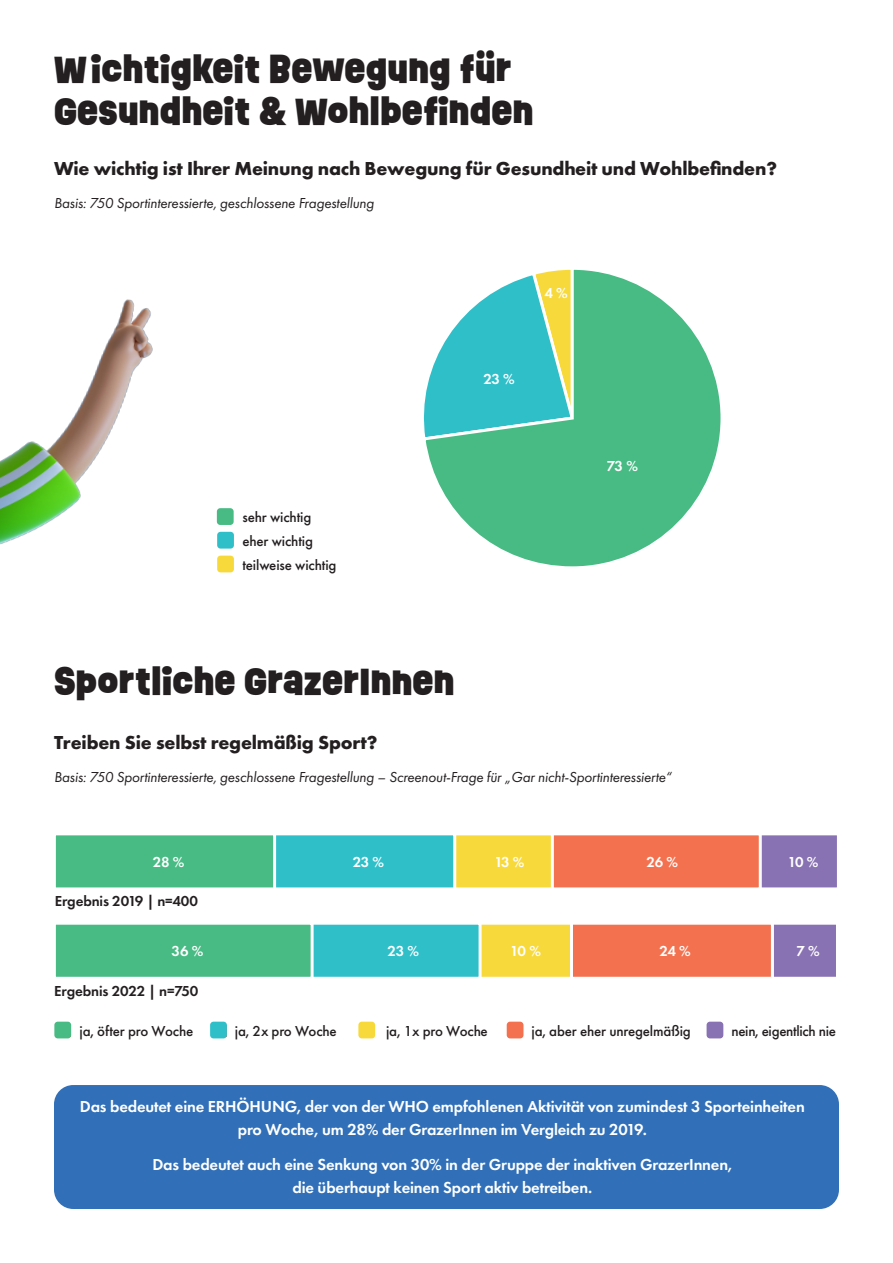
<style>
.page{position:relative;width:893px;height:1263px;background:#fff}
.page>*{position:absolute;margin:0;border:0;box-sizing:border-box;transform-origin:0 0}
.t1{font:900 34.65px/41.5px "Ruddy";color:#231f20}
.t2{font:700 19.5px "Futura PT";letter-spacing:-.01em;color:#231f20}
.t3{font:600 16.5px/22.5px "Futura PT";letter-spacing:-.01em;color:#fff;text-align:center}
.t4{font:italic 15px "Futura PT";letter-spacing:-.01em;color:#231f20}
.t5{font:500 15px "Futura PT";letter-spacing:-.01em;color:#231f20}
.t6{font:600 15px "Futura PT";letter-spacing:-.02em;color:#fff}
.t7{font:600 15px "Futura PT";letter-spacing:-.01em;color:#231f20}
</style>
<div class="page">
<div style="left:54px;top:1085px;width:785px;height:124px;background:#3170b8;border-radius:19px"></div>
<svg style="left:423px;top:269px;width:298px;height:298px"></svg>
<div style="left:217px;top:508px;width:17px;height:17px;background:#47bb83;border-radius:3px"></div>
<div style="left:217px;top:532px;width:17px;height:17px;background:#2ebfc9;border-radius:3px"></div>
<div style="left:217px;top:556px;width:17px;height:16px;background:#f8d93b;border-radius:3px"></div>
<div style="left:54px;top:1022px;width:17px;height:16px;background:#47bb83;border-radius:3px"></div>
<div style="left:210px;top:1022px;width:17px;height:16px;background:#2ebfc9;border-radius:3px"></div>
<div style="left:358px;top:1022px;width:17px;height:16px;background:#f8d93b;border-radius:3px"></div>
<div style="left:507px;top:1022px;width:16px;height:16px;background:#f3714f;border-radius:3px"></div>
<div style="left:707px;top:1022px;width:16px;height:16px;background:#8972b3;border-radius:3px"></div>
<img style="left:0;top:299px;width:218px;height:272px">
<div style="left:758px;top:832px;width:82px;height:58px;background:#8972b3;border:3px solid #fff"></div>
<div style="left:542px;top:832px;width:220px;height:58px;background:#f3714f;border:3px solid #fff"></div>
<div style="left:452px;top:832px;width:102px;height:58px;background:#f8d93b;border:3px solid #fff"></div>
<div style="left:272px;top:832px;width:184px;height:58px;background:#2ebfc9;border:3px solid #fff"></div>
<div style="left:53px;top:832px;width:223px;height:58px;background:#47bb83;border:3px solid #fff"></div>
<div style="left:761px;top:922px;width:78px;height:58px;background:#8972b3;border:3px solid #fff"></div>
<div style="left:563px;top:922px;width:211px;height:58px;background:#f3714f;border:3px solid #fff"></div>
<div style="left:455px;top:922px;width:118px;height:58px;background:#f8d93b;border:3px solid #fff"></div>
<div style="left:267px;top:922px;width:215px;height:58px;background:#2ebfc9;border:3px solid #fff"></div>
<div style="left:53px;top:922px;width:261px;height:58px;background:#47bb83;border:3px solid #fff"></div>
<p class="t1" style="left:54px;top:48px;width:481px">WICHTIGKEIT BEWEGUNG FÜR<br>GESUNDHEIT &amp; WOHLBEFINDEN</p>
<p class="t2" style="left:54px;top:156px;width:724px">Wie wichtig ist Ihrer Meinung nach Bewegung für Gesundheit und Wohlbefinden?</p>
<p class="t4" style="left:54px;top:194px;width:321px">Basis: 750 Sportinteressierte, geschlossene Fragestellung</p>
<p class="t6" style="left:483px;top:369px;width:33px">23 %</p>
<p class="t6" style="left:544px;top:284px;width:25px">4 %</p>
<p class="t5" style="left:242px;top:508px;width:70px">sehr wichtig</p>
<p class="t5" style="left:242px;top:532px;width:72px">eher wichtig</p>
<p class="t5" style="left:242px;top:556px;width:96px">teilweise wichtig</p>
<p class="t1" style="left:54px;top:660px;width:402px">SPORTLICHE GRAZERINNEN</p>
<p class="t6" style="left:607px;top:456px;width:33px">73 %</p>
<p class="t2" style="left:54px;top:730px;width:325px">Treiben Sie selbst regelmäßig Sport?</p>
<p class="t4" style="left:54px;top:768px;width:619px">Basis: 750 Sportinteressierte, geschlossene Fragestellung – Screenout-Frage für „Gar nicht-Sportinteressierte“</p>
<p class="t6" style="left:153px;top:853px;width:33px">28 %</p>
<p class="t6" style="left:353px;top:853px;width:33px">23 %</p>
<p class="t6" style="left:494px;top:853px;width:31px">13 %</p>
<p class="t6" style="left:646px;top:853px;width:33px">26 %</p>
<p class="t6" style="left:788px;top:853px;width:32px">10 %</p>
<p class="t7" style="left:55px;top:892px;width:144px">Ergebnis 2019 | n=400</p>
<p class="t6" style="left:172px;top:942px;width:33px">36 %</p>
<p class="t6" style="left:388px;top:942px;width:33px">23 %</p>
<p class="t6" style="left:510px;top:942px;width:32px">10 %</p>
<p class="t6" style="left:659px;top:942px;width:33px">24 %</p>
<p class="t6" style="left:796px;top:942px;width:25px">7 %</p>
<p class="t7" style="left:54px;top:981px;width:146px">Ergebnis 2022 | n=750</p>
<p class="t5" style="left:80px;top:1022px;width:115px">ja, öfter pro Woche</p>
<p class="t5" style="left:235px;top:1022px;width:103px">ja, 2x pro Woche</p>
<p class="t5" style="left:386px;top:1022px;width:103px">ja, 1x pro Woche</p>
<p class="t5" style="left:531px;top:1022px;width:161px">ja, aber eher unregelmäßig</p>
<p class="t5" style="left:731px;top:1022px;width:106px">nein, eigentlich nie</p>
<p class="t3" style="left:80px;top:1095px;width:726px">Das bedeutet eine ERHÖHUNG, der von der WHO empfohlenen Aktivität von zumindest 3 Sporteinheiten pro Woche, um 28% der GrazerInnen im Vergleich zu 2019.</p>
<p class="t3" style="left:152px;top:1153px;width:581px">Das bedeutet auch eine Senkung von 30% in der Gruppe der inaktiven GrazerInnen, die überhaupt keinen Sport aktiv betreiben.</p>
</div>
